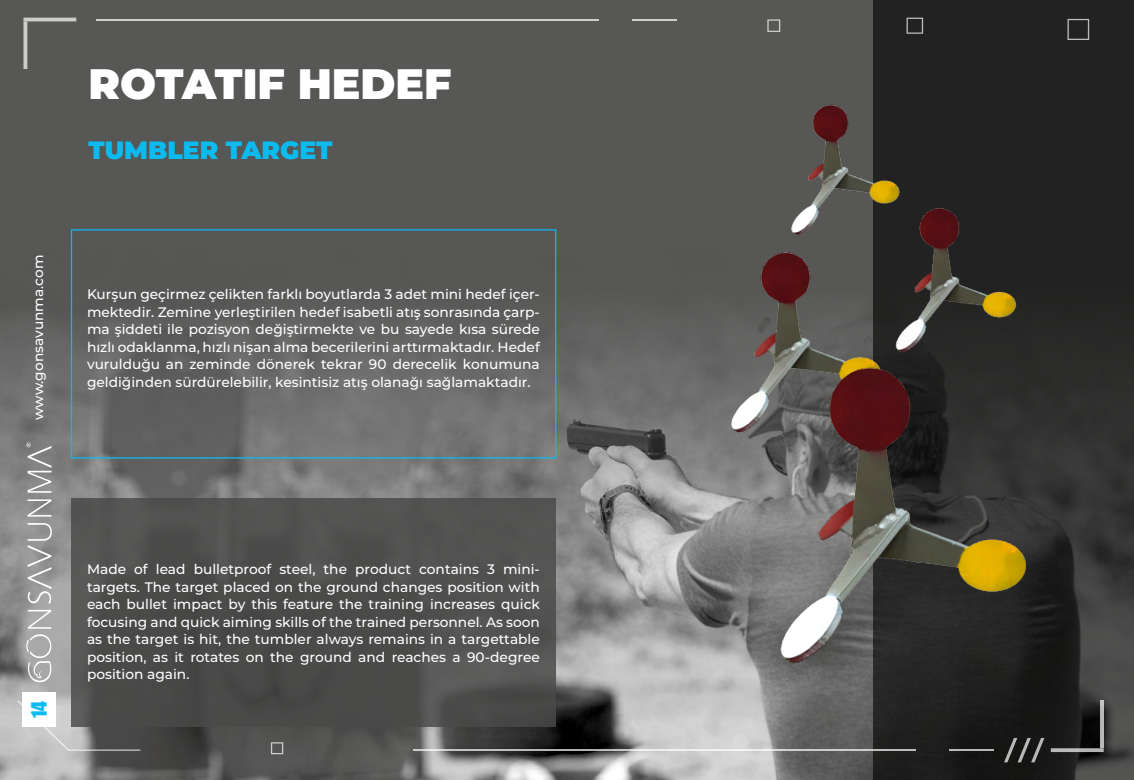
<style>
.page{position:relative;width:1134px;height:780px;background:#fff}
.page>*{position:absolute;margin:0;border:0;box-sizing:border-box;transform-origin:0 0}
.t1{font:900 42.5px "Montserrat";color:#fff}
.t2{font:900 25px "Montserrat";color:#0bbbef}
.t3{font:19.5px "Impact";color:#0bbbef}
.t4{font:500 13.75px/17.5px "Montserrat";color:#fff;text-align:justify}
</style>
<div class="page">
<div style="left:0;top:0;width:1133px;height:780px;background:#575756"></div>
<img style="left:0;top:251px;width:873px;height:529px">
<div style="left:71px;top:229px;width:485px;height:229px;border:1px solid #0bbbef"></div>
<div style="left:71px;top:498px;width:485px;height:228px;background:#4a4a49"></div>
<svg style="left:873px;top:0;width:260px;height:780px;background:#262626"></svg>
<img style="left:724px;top:251px;width:162px;height:189px">
<img style="left:891px;top:207px;width:129px;height:151px">
<img style="left:791px;top:104px;width:112px;height:136px">
<hr style="left:1133px;top:0;width:1px;height:780px;background:#000">
<img style="left:770px;top:365px;width:265px;height:310px">
<svg style="left:23px;top:18px;width:53px;height:51px"></svg>
<hr style="left:1100px;top:700px;width:4px;height:48px;background:#b8b8b8">
<svg style="left:1051px;top:748px;width:53px;height:4px"></svg>
<hr style="left:97px;top:19px;width:502px;height:1px;background:#fff">
<hr style="left:632px;top:19px;width:45px;height:1px;background:#fff">
<hr style="left:414px;top:749px;width:502px;height:1px;background:#fff">
<hr style="left:949px;top:749px;width:45px;height:1px;background:#fff">
<svg style="left:1067px;top:19px;width:22px;height:21px"></svg>
<svg style="left:906px;top:18px;width:17px;height:16px"></svg>
<svg style="left:17px;top:700px;width:123px;height:50px"></svg>
<svg style="left:271px;top:742px;width:12px;height:12px"></svg>
<svg style="left:1004px;top:737px;width:40px;height:25px"></svg>
<svg style="left:767px;top:19px;width:13px;height:13px"></svg>
<svg style="left:26px;top:634px;width:25px;height:48px"></svg>
<svg style="left:28px;top:610px;width:23px;height:18px"></svg>
<svg style="left:26px;top:442px;width:26px;height:162px;background:#a1a1a1"></svg>
<div style="left:22px;top:692px;width:34px;height:34px;background:#fff"></div>
<p class="t4" style="left:29px;top:420px;width:166px;rotate:-90deg">www.gonsavunma.com</p>
<h1 class="t1" style="left:89px;top:52px;width:364px">ROTATIF HEDEF</h1>
<h2 class="t2" style="left:89px;top:131px;width:245px">TUMBLER TARGET</h2>
<p class="t4" style="left:87px;top:285px;width:454px">Kurşun geçirmez çelikten farklı boyutlarda 3 adet mini hedef içer&shy;mektedir. Zemine yerleştirilen hedef isabetli atış sonrasında çarp&shy;ma şiddeti ile pozisyon değiştirmekte ve bu sayede kısa sürede hızlı odaklanma, hızlı nişan alma becerilerini arttırmaktadır. Hedef vurulduğu an zeminde dönerek tekrar 90 derecelik konumuna geldiğinden sürdürelebilir, kesintisiz atış olanağı sağlamaktadır.</p>
<h3 class="t3" style="left:24px;top:718px;width:19px;rotate:-90deg">14</h3>
<p class="t4" style="left:87px;top:560px;width:454px">Made of lead bulletproof steel, the product contains 3 mini&shy;targets. The target placed on the ground changes position with each bullet impact by this feature the training increases quick focusing and quick aiming skills of the trained personnel. As soon as the target is hit, the tumbler always remains in a targettable position, as it rotates on the ground and reaches a 90-degree position again.</p>
</div>
